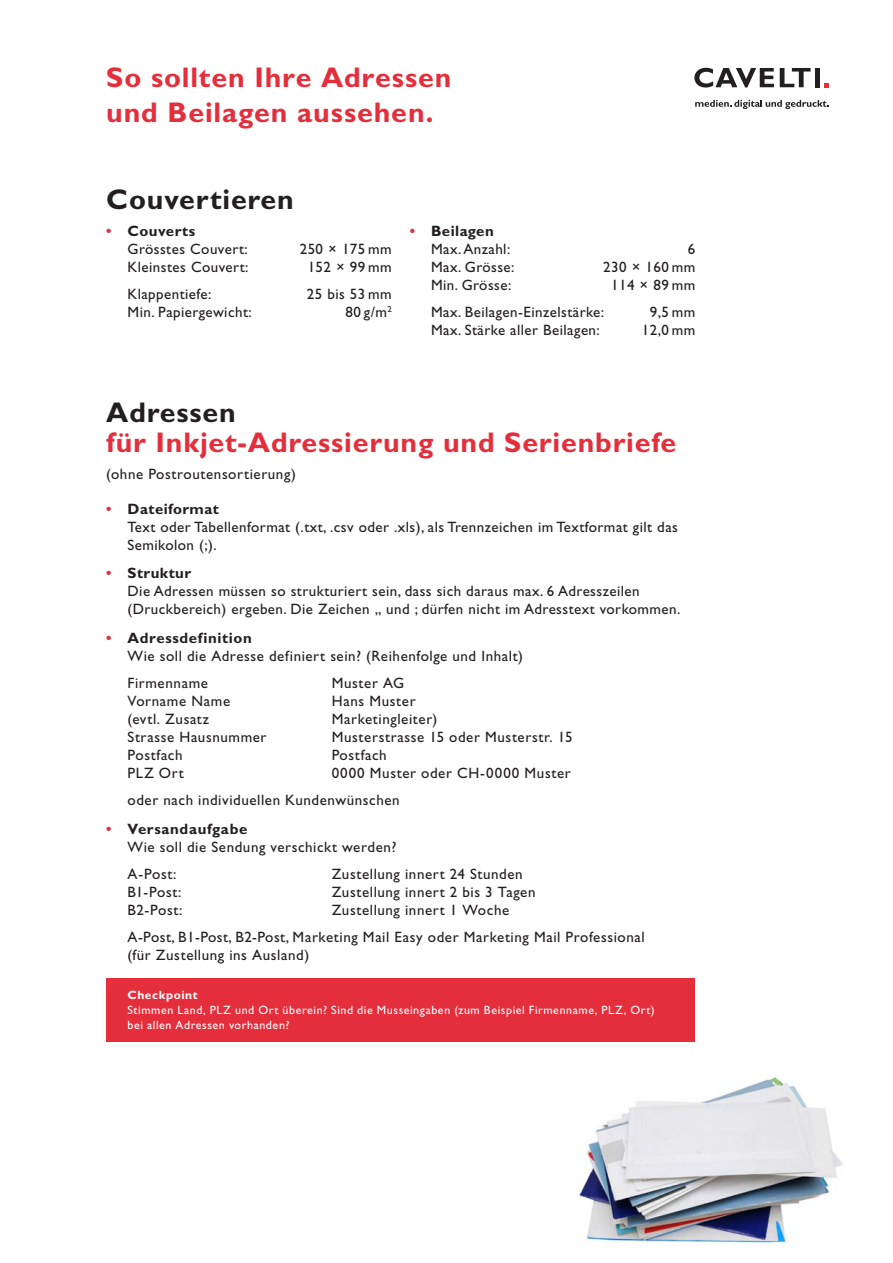
<style>
.page{position:relative;width:893px;height:1263px;background:#fff}
.page>*{position:absolute;margin:0;border:0;box-sizing:border-box;transform-origin:0 0}
.t1{font:700 28.5px/34.5px "Gill Sans Std";letter-spacing:.03em;color:#e42e3c}
.t2{font:700 28.5px "Gill Sans Std";letter-spacing:.03em;color:#231f20}
.t3{font:15px/18px "Gill Sans Std";letter-spacing:.03em;color:#231f20}
.t4{font:12px/15px "Gill Sans Std";letter-spacing:.045em;color:#fff}
.t5{font:700 12px "Gill Sans Std";letter-spacing:.045em;color:#fff}
.s1{font-weight:700;color:#e42e3c}
.s2{font-weight:700}
</style>
<div class="page">
<svg style="left:780px;top:68px;width:31px;height:19px"></svg>
<hr style="left:815px;top:68px;width:4px;height:19px;background:#231f20">
<svg style="left:694px;top:68px;width:80px;height:20px"></svg>
<svg style="left:825px;top:83px;width:4px;height:4px"></svg>
<svg style="left:695px;top:100px;width:134px;height:9px"></svg>
<div style="left:106px;top:978px;width:589px;height:64px;background:#e42e3c"></div>
<img style="left:579px;top:1077px;width:264px;height:167px">
<h1 class="t1" style="left:106px;top:61px;width:347px">So sollten Ihre Adressen und Beilagen aussehen.</h1>
<h1 class="t2" style="left:106px;top:183px;width:189px">Couvertieren</h1>
<p class="t3" style="left:128px;top:222px;width:122px;text-indent:-21px"><span class="s1">•</span> <span class="s2">Couverts<br></span>Grösstes Couvert:</p>
<p class="t3" style="left:300px;top:240px;width:94px">250 × 175 mm</p>
<p class="t3" style="left:431px;top:222px;width:81px;text-indent:-21px"><span class="s1">•</span> <span class="s2">Beilagen<br></span>Max. Anzahl:</p>
<p class="t3" style="left:688px;top:240px;width:9px">6</p>
<p class="t3" style="left:128px;top:258px;width:123px">Kleinstes Couvert:</p>
<p class="t3" style="left:308px;top:258px;width:86px">152 × 99 mm</p>
<p class="t3" style="left:128px;top:285px;width:86px">Klappentiefe:</p>
<p class="t3" style="left:307px;top:285px;width:86px">25 bis 53 mm</p>
<p class="t3" style="left:128px;top:303px;width:126px">Min. Papiergewicht:</p>
<p class="t3" style="left:346px;top:303px;width:48px">80 g/m<sup>2</sup></p>
<p class="t3" style="left:431px;top:258px;width:85px">Max. Grösse:</p>
<p class="t3" style="left:603px;top:258px;width:94px">230 × 160 mm</p>
<p class="t3" style="left:431px;top:276px;width:82px">Min. Grösse:</p>
<p class="t3" style="left:611px;top:276px;width:86px">114 × 89 mm</p>
<p class="t3" style="left:431px;top:303px;width:175px">Max. Beilagen-Einzelstärke:</p>
<p class="t3" style="left:650px;top:303px;width:47px">9,5 mm</p>
<p class="t3" style="left:431px;top:321px;width:170px">Max. Stärke aller Beilagen:</p>
<p class="t3" style="left:642px;top:321px;width:55px">12,0 mm</p>
<h1 class="t2" style="left:106px;top:396px;width:131px">Adressen</h1>
<h1 class="t1" style="left:106px;top:425px;width:572px">für Inkjet-Adressierung und Serienbriefe</h1>
<p class="t3" style="left:106px;top:465px;width:191px">(ohne Postroutensortierung)</p>
<p class="t3" style="left:128px;top:500px;width:552px;text-indent:-21px"><span class="s1">•</span> <span class="s2">Dateiformat<br></span>Text oder Tabellenformat (.txt, .csv oder .xls), als Trennzeichen im Textformat gilt das<br>Semikolon (;).</p>
<p class="t3" style="left:128px;top:564px;width:554px;text-indent:-21px"><span class="s1">•</span> <span class="s2">Struktur<br></span>Die Adressen müssen so strukturiert sein, dass sich daraus max. 6 Adresszeilen (Druckbereich) ergeben. Die Zeichen „ und ; dürfen nicht im Adresstext vorkommen.</p>
<p class="t3" style="left:128px;top:629px;width:397px;text-indent:-21px"><span class="s1">•</span> <span class="s2">Adressdefinition<br></span>Wie soll die Adresse definiert sein? (Reihenfolge und Inhalt)</p>
<p class="t3" style="left:128px;top:674px;width:82px">Firmenname</p>
<p class="t3" style="left:332px;top:674px;width:74px">Muster AG</p>
<p class="t3" style="left:128px;top:692px;width:104px">Vorname Name</p>
<p class="t3" style="left:332px;top:692px;width:85px">Hans Muster</p>
<p class="t3" style="left:128px;top:710px;width:83px">(evtl. Zusatz</p>
<p class="t3" style="left:332px;top:710px;width:107px">Marketingleiter)</p>
<p class="t3" style="left:128px;top:728px;width:141px">Strasse Hausnummer</p>
<p class="t3" style="left:332px;top:728px;width:242px">Musterstrasse 15 oder Musterstr. 15</p>
<p class="t3" style="left:128px;top:746px;width:57px">Postfach</p>
<p class="t3" style="left:332px;top:746px;width:57px">Postfach</p>
<p class="t3" style="left:128px;top:764px;width:58px">PLZ Ort</p>
<p class="t3" style="left:128px;top:759px;width:445px;line-height:27px;text-indent:204px">0000 Muster oder CH-0000 Muster oder nach individuellen Kundenwünschen</p>
<p class="t3" style="left:128px;top:820px;width:270px;text-indent:-21px"><span class="s1">•</span> <span class="s2">Versandaufgabe<br></span>Wie soll die Sendung verschickt werden?</p>
<p class="t3" style="left:128px;top:865px;width:50px">A-Post:</p>
<p class="t3" style="left:332px;top:865px;width:193px">Zustellung innert 24 Stunden</p>
<p class="t3" style="left:128px;top:883px;width:55px">B1-Post:</p>
<p class="t3" style="left:332px;top:883px;width:205px">Zustellung innert 2 bis 3 Tagen</p>
<p class="t3" style="left:128px;top:901px;width:56px">B2-Post:</p>
<p class="t3" style="left:128px;top:896px;width:519px;line-height:27px;text-indent:204px">Zustellung innert 1 Woche<br>A-Post, B1-Post, B2-Post, Marketing Mail Easy oder Marketing Mail Professional</p>
<p class="t3" style="left:128px;top:946px;width:183px">(für Zustellung ins Ausland)</p>
<p class="t5" style="left:128px;top:988px;width:72px">Checkpoint</p>
<p class="t4" style="left:128px;top:1002px;width:529px">Stimmen Land, PLZ und Ort überein? Sind die Musseingaben (zum Beispiel Firmenname, PLZ, Ort) bei allen Adressen vorhanden?</p>
</div>
